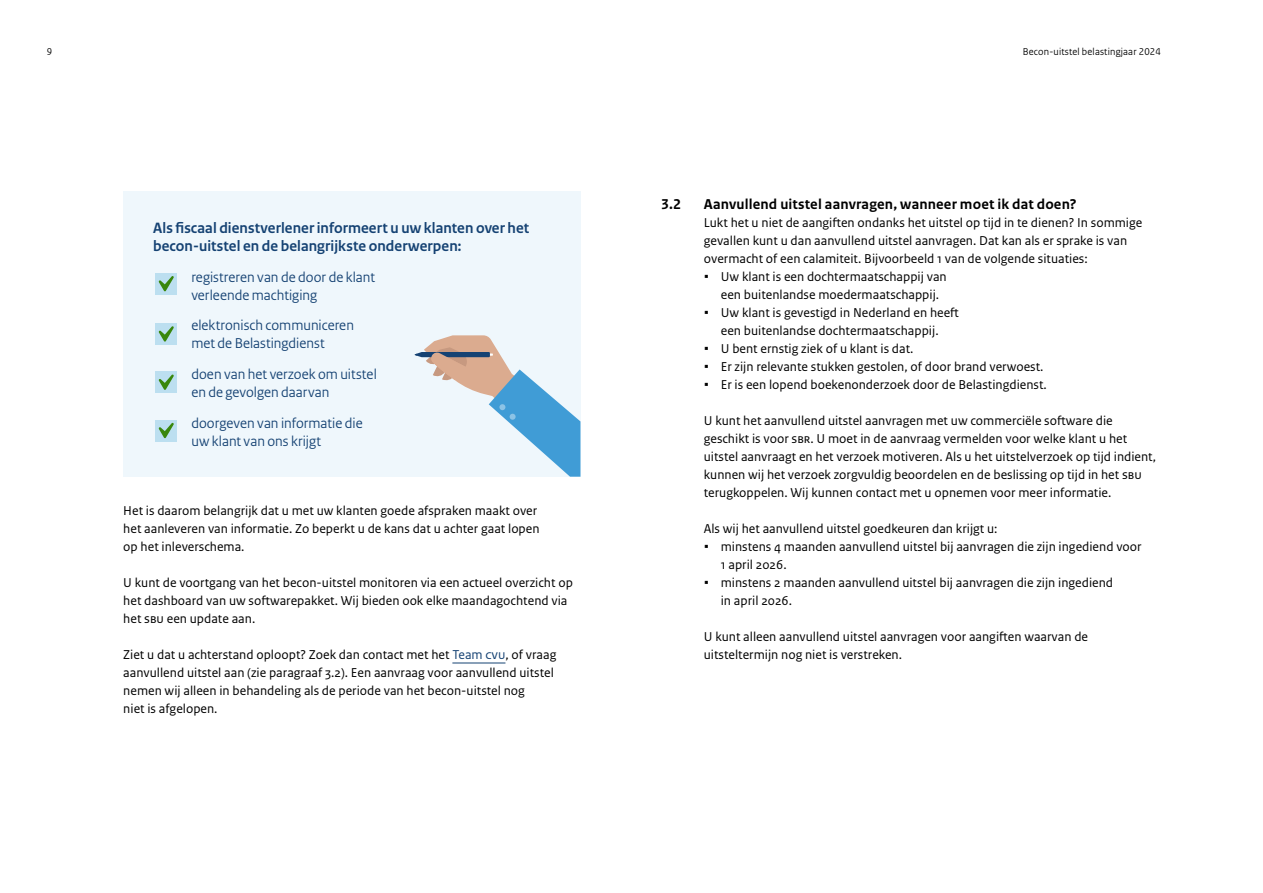
<style>
.page{position:relative;width:1263px;height:893px;background:#fff}
.page>*{position:absolute;margin:0;border:0;box-sizing:border-box;transform-origin:0 0}
.t1{font:700 15.75px/18px "Rijksoverheid Sans Heading";letter-spacing:.005em;color:#154273}
.t2{font:15px/18px "Rijksoverheid Sans Heading";letter-spacing:.005em;color:#154273}
.H3_Alineakop_Nummering{font:700 15px "Rijksoverheid Sans Text";letter-spacing:.01em;color:#000}
.Body{font:13.5px/18px "Rijksoverheid Sans Text";color:#000}
.t3{font:10.5px "Rijksoverheid Sans Heading";letter-spacing:.02em;color:#000}
.s1{color:#154273}
</style>
<div class="page">
<div style="left:123px;top:191px;width:457px;height:286px;background:#eff7fc"></div>
<hr style="left:452px;top:663px;width:53px;height:1px;background:#154273">
<div style="left:155px;top:273px;width:22px;height:22px;background:#bcdff0"></div>
<svg style="left:159px;top:276px;width:15px;height:15px"></svg>
<div style="left:155px;top:323px;width:22px;height:22px;background:#bcdff0"></div>
<svg style="left:159px;top:326px;width:15px;height:16px"></svg>
<div style="left:155px;top:371px;width:22px;height:22px;background:#bcdff0"></div>
<svg style="left:159px;top:374px;width:15px;height:16px"></svg>
<div style="left:155px;top:420px;width:22px;height:21px;background:#bcdff0"></div>
<svg style="left:159px;top:423px;width:15px;height:15px"></svg>
<svg style="left:414px;top:335px;width:166px;height:142px"></svg>
<div style="left:509px;top:414px;width:7px;height:6px;background:#8cc3e6;border-radius:50%"></div>
<p class="t3" style="left:47px;top:45px;width:7px">9</p>
<p class="t1" style="left:153px;top:219px;width:378px">Als fiscaal dienstverlener informeert u uw klanten over het becon-uitstel en de belangrijkste onderwerpen:</p>
<p class="t2" style="left:191px;top:268px;width:185px">registreren van de door de klant verleende machtiging</p>
<p class="t2" style="left:191px;top:317px;width:164px">elektronisch communiceren met de Belastingdienst</p>
<p class="t2" style="left:191px;top:365px;width:187px">doen van het verzoek om uitstel en de gevolgen daarvan</p>
<p class="t2" style="left:191px;top:414px;width:173px">doorgeven van informatie die uw klant van ons krijgt</p>
<p class="Body" style="left:123px;top:502px;width:418px">Het is daarom belangrijk dat u met uw klanten goede afspraken maakt over het aanleveren van informatie. Zo beperkt u de kans dat u achter gaat lopen op het inleverschema.</p>
<p class="Body" style="left:123px;top:574px;width:451px">U kunt de voortgang van het becon-uitstel monitoren via een actueel overzicht op het dashboard van uw softwarepakket. Wij bieden ook elke maandagochtend via het SBU een update aan.</p>
<p class="Body" style="left:123px;top:646px;width:435px">Ziet u dat u achterstand oploopt? Zoek dan contact met het <span class="s1">Team CVU</span>, of vraag aanvullend uitstel aan (zie paragraaf 3.2). Een aanvraag voor aanvullend uitstel nemen wij alleen in behandeling als de periode van het becon-uitstel nog<br>niet is afgelopen.</p>
<p class="t3" style="left:1023px;top:45px;width:140px">Becon-uitstel belastingjaar 2024</p>
<h3 class="H3_Alineakop_Nummering" style="left:661px;top:196px;width:21px">3.2</h3>
<h3 class="H3_Alineakop_Nummering" style="left:704px;top:196px;width:374px">Aanvullend uitstel aanvragen, wanneer moet ik dat doen?</h3>
<p class="Body" style="left:704px;top:214px;width:440px">Lukt het u niet de aangiften ondanks het uitstel op tijd in te dienen? In sommige gevallen kunt u dan aanvullend uitstel aanvragen. Dat kan als er sprake is van overmacht of een calamiteit. Bijvoorbeeld 1 van de volgende situaties:</p>
<p class="Body" style="left:721px;top:268px;width:227px">Uw klant is een dochtermaatschappij van een buitenlandse moedermaatschappij.</p>
<p class="Body" style="left:721px;top:304px;width:240px">Uw klant is gevestigd in Nederland en heeft een buitenlandse dochtermaatschappij.</p>
<p class="Body" style="left:721px;top:340px;width:194px">U bent ernstig ziek of u klant is dat.</p>
<p class="Body" style="left:721px;top:358px;width:324px">Er zijn relevante stukken gestolen, of door brand verwoest.</p>
<p class="Body" style="left:721px;top:376px;width:327px">Er is een lopend boekenonderzoek door de Belastingdienst.</p>
<p class="Body" style="left:704px;top:412px;width:454px">U kunt het aanvullend uitstel aanvragen met uw commerciële software die geschikt is voor SBR. U moet in de aanvraag vermelden voor welke klant u het uitstel aanvraagt en het verzoek motiveren. Als u het uitstelverzoek op tijd indient, kunnen wij het verzoek zorgvuldig beoordelen en de beslissing op tijd in het SBU terugkoppelen. Wij kunnen contact met u opnemen voor meer informatie.</p>
<p class="Body" style="left:704px;top:520px;width:295px">Als wij het aanvullend uitstel goedkeuren dan krijgt u:</p>
<p class="Body" style="left:721px;top:538px;width:422px">minstens 4 maanden aanvullend uitstel bij aanvragen die zijn ingediend voor<br>1 april 2026.</p>
<p class="Body" style="left:721px;top:574px;width:394px">minstens 2 maanden aanvullend uitstel bij aanvragen die zijn ingediend in april 2026.</p>
<p class="Body" style="left:704px;top:628px;width:386px">U kunt alleen aanvullend uitstel aanvragen voor aangiften waarvan de uitsteltermijn nog niet is verstreken.</p>
</div>
